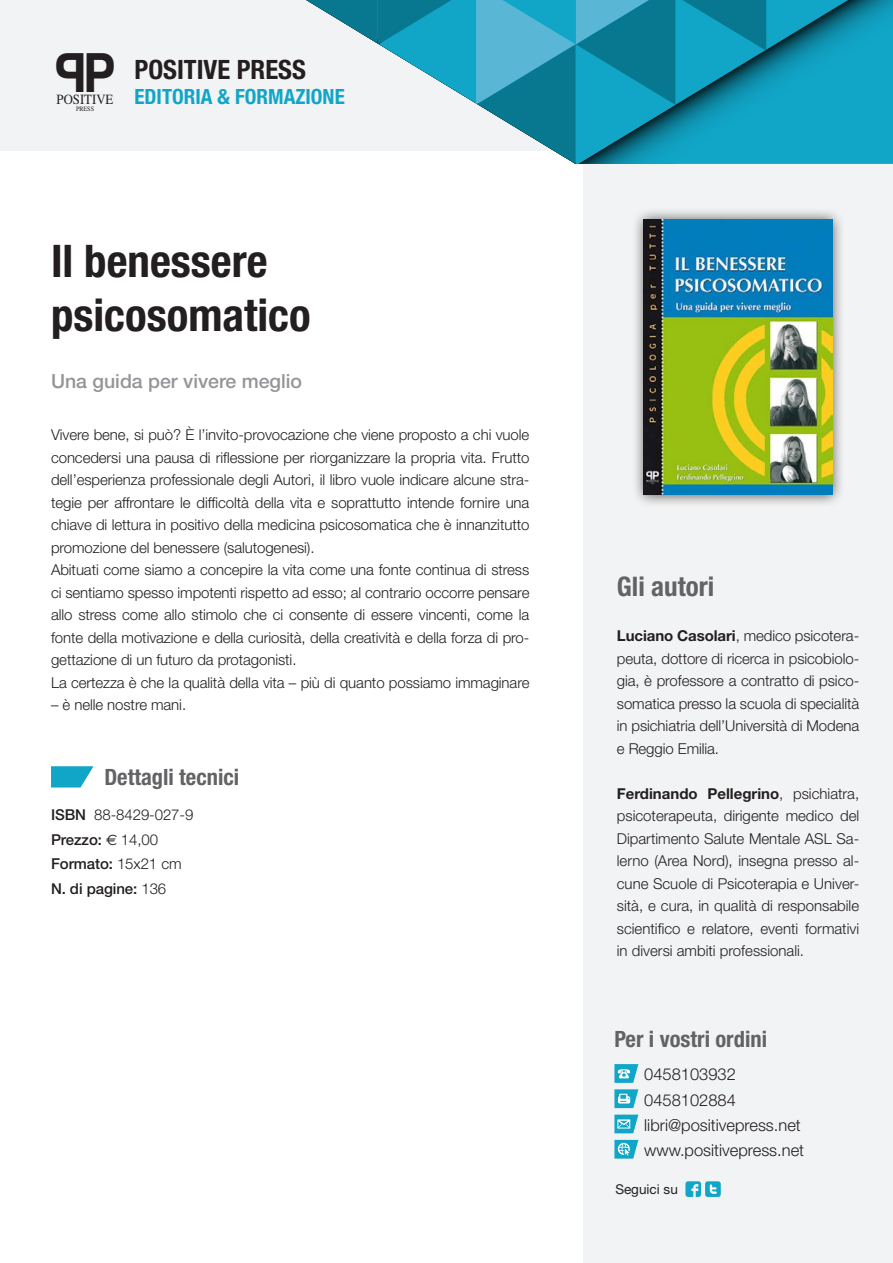
<style>
.page{position:relative;width:893px;height:1263px;background:#fff}
.page>*{position:absolute;margin:0;border:0;box-sizing:border-box;transform-origin:0 0}
.t1{font:700 54px "Helvetica";color:#231f20;scale:.91 1}
.t2{font:700 condensed 45px "Helvetica Neue";color:#231f20}
.t3{font:700 condensed 27px "Helvetica Neue";color:#636366}
.t4{font:700 condensed 26.7px "Helvetica Neue";color:#231f20}
.t5{font:700 condensed 22.5px "Helvetica Neue";color:#636366}
.t6{font:700 condensed 21px "Helvetica Neue";color:#11a6c8}
.t7{font:500 19.5px "Helvetica Neue";color:#939598}
.t8{font:300 16.5px/25.3px "Helvetica Neue";color:#231f20}
.t9{font:300 15px/22.5px "Helvetica Neue";letter-spacing:-.005em;color:#231f20;text-align:justify}
.t10{font:500 15px "Helvetica Neue";letter-spacing:-.005em;color:#231f20}
.t11{font:13.95px "Times";color:#231f20;scale:.91 1}
.t12{font:13.5px "Helvetica Neue";color:#231f20}
.t13{font:6.6px "Times";color:#231f20;scale:.91 1}
.s1{font-weight:500}
.s2{font-family:"Euro Sans";font-weight:400}
.s3{font-weight:300}
.s4{font-weight:700}
</style>
<div class="page">
<div style="left:0;top:0;width:893px;height:150px;background:#f2f3f4"></div>
<div style="left:583px;top:136px;width:310px;height:1127px;background:#f2f3f4"></div>
<svg style="left:675px;top:0;width:218px;height:164px;background:#0f99b9"></svg>
<svg style="left:306px;top:0;width:369px;height:164px"></svg>
<svg style="left:682px;top:0;width:84px;height:51px;background:#0c8fac"></svg>
<svg style="left:614px;top:1114px;width:24px;height:19px"></svg>
<svg style="left:614px;top:1064px;width:24px;height:19px"></svg>
<svg style="left:614px;top:1089px;width:24px;height:19px"></svg>
<svg style="left:614px;top:1140px;width:24px;height:18px"></svg>
<svg style="left:685px;top:1181px;width:16px;height:16px"></svg>
<div style="left:705px;top:1181px;width:16px;height:16px;background:#11a6c8;border-radius:3px"></div>
<svg style="left:710px;top:1184px;width:7px;height:10px"></svg>
<svg style="left:51px;top:766px;width:43px;height:21px"></svg>
<div style="left:631px;top:207px;width:214px;height:300px;background:#231f20;opacity:.75"></div>
<img style="left:644px;top:220px;width:188px;height:275px">
<h1 class="t1" style="left:83px;top:29px;width:38px">P</h1>
<p class="t13" style="left:76px;top:102px;width:21px">PRESS</p>
<p class="t11" style="left:57px;top:86px;width:64px">POSITIVE</p>
<h3 class="t4" style="left:134px;top:53px;width:173px">POSITIVE PRESS</h3>
<h3 class="t6" style="left:134px;top:84px;width:212px">EDITORIA &amp; FORMAZIONE</h3>
<p class="t2" style="left:51px;top:234px;width:218px">Il benessere</p>
<p class="t2" style="left:51px;top:288px;width:261px">psicosomatico</p>
<p class="t7" style="left:51px;top:369px;width:253px">Una guida per vivere meglio</p>
<p class="t9" style="left:51px;top:423px;width:480px">Vivere bene, si può? È l’invito-provocazione che viene proposto a chi vuole concedersi una pausa di riflessione per riorganizzare la propria vita. Frutto dell’esperienza professionale degli Autori, il libro vuole indicare alcune stra&shy;tegie per affrontare le difficoltà della vita e soprattutto intende fornire una chiave di lettura in positivo della medicina psicosomatica che è innanzitutto promozione del benessere (salutogenesi).</p>
<p class="t9" style="left:51px;top:558px;width:480px">Abituati come siamo a concepire la vita come una fonte continua di stress ci sentiamo spesso impotenti rispetto ad esso; al contrario occorre pensare allo stress come allo stimolo che ci consente di essere vincenti, come la fonte della motivazione e della curiosità, della creatività e della forza di pro&shy;gettazione di un futuro da protagonisti.</p>
<p class="t9" style="left:51px;top:671px;width:480px">La certezza è che la qualità della vita – più di quanto possiamo immaginare</p>
<p class="t9" style="left:51px;top:693px;width:137px">– è nelle nostre mani.</p>
<p class="t5" style="left:104px;top:764px;width:136px">Dettagli tecnici</p>
<p class="t9" style="left:51px;top:803px;width:144px"><span class="s1">ISBN</span> 88-8429-027-9</p>
<p class="t10" style="left:51px;top:830px;width:109px">Prezzo: <span class="s2">€</span> <span class="s3">14,00</span></p>
<p class="t10" style="left:51px;top:855px;width:132px">Formato: <span class="s3">15x21 cm</span></p>
<p class="t10" style="left:51px;top:879px;width:117px">N. di pagine: <span class="s3">136</span></p>
<p class="t3" style="left:617px;top:570px;width:99px">Gli autori</p>
<p class="t9" style="left:617px;top:624px;width:244px"><span class="s4">Luciano Casolari</span>, medico psicotera&shy;peuta, dottore di ricerca in psicobiolo&shy;gia, è professore a contratto di psico&shy;somatica presso la scuola di specialità in psichiatria dell’Università di Modena e Reggio Emilia.</p>
<p class="t9" style="left:617px;top:782px;width:244px"><span class="s4">Ferdinando Pellegrino</span>, psichiatra, psicoterapeuta, dirigente medico del Dipartimento Salute Mentale ASL Sa&shy;lerno (Area Nord), insegna presso al&shy;cune Scuole di Psicoterapia e Univer&shy;sità, e cura, in qualità di responsabile scientifico e relatore, eventi formativi in diversi ambiti professionali.</p>
<h3 class="t5" style="left:614px;top:1025px;width:154px">Per i vostri ordini</h3>
<p class="t8" style="left:644px;top:1061px;width:161px">0458103932<br>0458102884 libri@positivepress.net www.positivepress.net</p>
<p class="t12" style="left:615px;top:1181px;width:64px">Seguici su</p>
</div>
